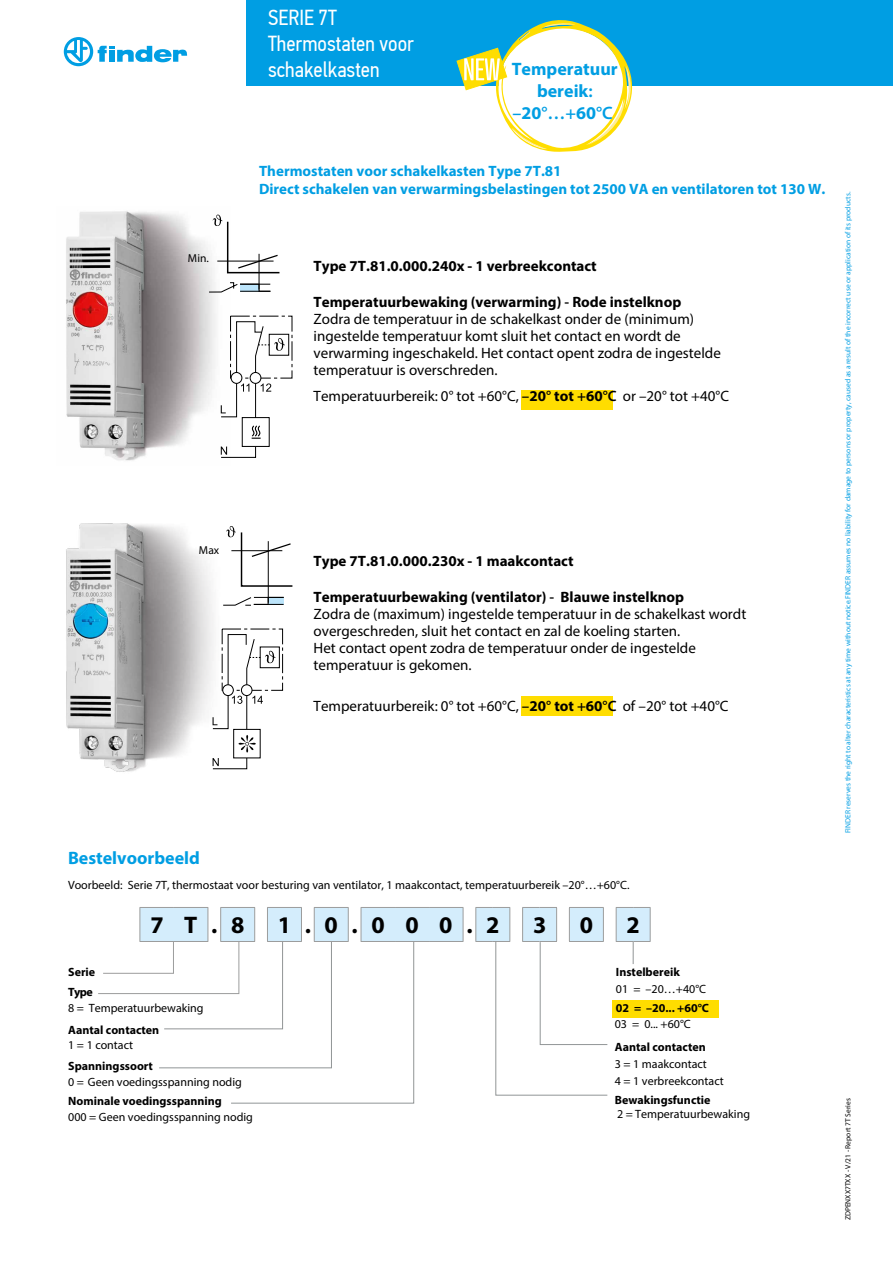
<style>
.page{position:relative;width:893px;height:1263px;background:#fff}
.page>*{position:absolute;margin:0;border:0;box-sizing:border-box;transform-origin:0 0}
.t1{font:700 24px "Myriad Pro";color:#000}
.t2{font:21.75px/26.1px "PF Din Text Cond Pro";color:#fff}
.t3{font:700 18px/21.6px "Myriad Pro";color:#009ee3;text-align:center}
.t4{font:15px/17px "Myriad Pro";color:#000}
.t5{font:700 15px/18px "Myriad Pro";color:#009ee3}
.t6{font:700 15px "Myriad Pro";color:#000}
.t7{font:12px/16.8px "Myriad Pro";color:#000}
.t8{font:700 12px/20.4px "Myriad Pro";color:#000}
.t9{font:11.55px "Myriad Pro";letter-spacing:.005em;color:#000}
.t10{font:7.5px "Myriad Pro";color:#009ee3}
.t11{font:7.5px "Myriad Pro";color:#000}
.s1{font-weight:600}
.s2{font-weight:700}
</style>
<div class="page">
<div style="left:521px;top:696px;width:91px;height:19px;background:#fd0"></div>
<img style="left:66px;top:523px;width:163px;height:249px">
<div style="left:222px;top:629px;width:61px;height:62px;border:1px dashed #000"></div>
<div style="left:260px;top:646px;width:20px;height:22px;border:1px solid #000"></div>
<hr style="left:268px;top:541px;width:1px;height:62px;background:#000">
<svg style="left:222px;top:596px;width:62px;height:10px"></svg>
<svg style="left:213px;top:634px;width:62px;height:135px"></svg>
<svg style="left:226px;top:526px;width:66px;height:61px"></svg>
<img style="left:66px;top:211px;width:153px;height:250px">
<div style="left:269px;top:334px;width:20px;height:22px;border:1px solid #000"></div>
<hr style="left:259px;top:254px;width:1px;height:35px;background:#000">
<svg style="left:209px;top:282px;width:62px;height:11px"></svg>
<svg style="left:213px;top:215px;width:67px;height:59px"></svg>
<hr style="left:217px;top:261px;width:57px;height:1px;background:#000">
<svg style="left:220px;top:321px;width:65px;height:137px"></svg>
<div style="left:247px;top:0;width:646px;height:85px;background:#009ee3"></div>
<svg style="left:64px;top:37px;width:123px;height:29px"></svg>
<div style="left:612px;top:1000px;width:106px;height:17px;background:#fd0"></div>
<svg style="left:98px;top:907px;width:553px;height:196px"></svg>
<svg style="left:457px;top:20px;width:175px;height:132px"></svg>
<div style="left:521px;top:390px;width:91px;height:19px;background:#fd0"></div>
<h2 class="t2" style="left:268px;top:5px;width:147px">SERIE T7<br>Thermostaten voor schakelkasten</h2>
<p class="t3" style="left:512px;top:58px;width:107px">Temperatuur bereik<span class="s1">: –</span>20<span class="s1">°…+</span>60<span class="s1">°C</span></p>
<p class="t9" style="left:188px;top:251px;width:22px">Min.</p>
<p class="t5" style="left:259px;top:162px;width:568px">Thermostaten voor schakelkasten Type T7 .81<br>Direct schakelen van verwarmingsbelastingen tot 2500 VA en ventilatoren tot 130 W.</p>
<p class="t6" style="left:314px;top:256px;width:285px">Type T7 .81.0.000.240 1-x verbreekcontact</p>
<p class="t4" style="left:314px;top:294px;width:409px"><span class="s2">Temperatuurbewaking (verwarming</span> <span class="s1">-</span><span class="s2">) Rode instelknop </span>Zodra de temperatuur in de schakelkast onder de (minimum( ingestelde temperatuur komt sluit het contact en wordt de verwarming ingeschakeld. Het contact opent zodra de ingestelde temperatuur is overschreden.</p>
<p class="t4" style="left:314px;top:388px;width:417px">Temperatuurbereik: 0° tot +60° <span class="s1">–</span>,C <span class="s2">20</span><span class="s1">°</span> <span class="s2">tot</span> <span class="s1">+</span><span class="s2">60</span><span class="s1">°C</span> or –20° tot +40°C</p>
<p class="t9" style="left:199px;top:543px;width:22px">Max</p>
<p class="t6" style="left:314px;top:551px;width:261px">Type T7 .81.0.000.230 1-x maakcontact</p>
<p class="t4" style="left:314px;top:588px;width:434px"><span class="s2">Temperatuurbewaking (ventilator</span> <span class="s1">-</span><span class="s2">) Blauwe instelknop<br></span>Zodra de (maximum) ingestelde temperatuur in de schakelkast wordt overgeschreden, sluit het contact en zal de koeling starten.<br>Het contact opent zodra de temperatuur onder de ingestelde temperatuur is gekomen.</p>
<p class="t4" style="left:314px;top:697px;width:416px">Temperatuurbereik: 0° tot +60° <span class="s1">–</span>,C <span class="s2">20</span><span class="s1">°</span> <span class="s2">tot</span> <span class="s1">+</span><span class="s2">60</span><span class="s1">°C</span> of –20° tot +40°C</p>
<p class="t3" style="left:68px;top:847px;width:133px">Bestelvoorbeeld</p>
<p class="t7" style="left:68px;top:876px;width:563px">Voorbeeld: Serie ,T7 thermostaat voor besturing van ventilator 1, maakcontact, temperatuurbereik –20°…+60° .C</p>
<h1 class="t1" style="left:627px;top:910px;width:15px">2</h1>
<h1 class="t1" style="left:184px;top:910px;width:15px">T</h1>
<h1 class="t1" style="left:231px;top:910px;width:15px">8</h1>
<h1 class="t1" style="left:325px;top:910px;width:15px">0</h1>
<h1 class="t1" style="left:372px;top:910px;width:15px">0</h1>
<h1 class="t1" style="left:405px;top:910px;width:15px">0</h1>
<h1 class="t1" style="left:439px;top:910px;width:15px">0</h1>
<h1 class="t1" style="left:486px;top:910px;width:15px">2</h1>
<h1 class="t1" style="left:533px;top:910px;width:15px">3</h1>
<h1 class="t1" style="left:580px;top:910px;width:15px">0</h1>
<h1 class="t1" style="left:150px;top:910px;width:15px">7</h1>
<h1 class="t1" style="left:278px;top:910px;width:15px">1</h1>
<h1 class="t1" style="left:211px;top:910px;width:8px">.</h1>
<h1 class="t1" style="left:305px;top:910px;width:8px">.</h1>
<h1 class="t1" style="left:351px;top:910px;width:8px">.</h1>
<h1 class="t1" style="left:466px;top:910px;width:8px">.</h1>
<p class="t8" style="left:68px;top:961px;width:28px">Serie<br>Type</p>
<p class="t7" style="left:68px;top:999px;width:137px">8 = Temperatuurbewaking</p>
<p class="t8" style="left:68px;top:1019px;width:92px">Aantal contacten</p>
<p class="t7" style="left:68px;top:1037px;width:66px">1 = 1 contact</p>
<p class="t8" style="left:68px;top:1055px;width:86px">Spanningssoort</p>
<p class="t7" style="left:68px;top:1074px;width:175px">0 = Geen voedingsspanning nodig</p>
<p class="t8" style="left:68px;top:1090px;width:155px">Nominale voedingsspanning</p>
<p class="t7" style="left:68px;top:1108px;width:186px">000 = Geen voedingsspanning nodig</p>
<p class="t8" style="left:616px;top:961px;width:65px">Instelbereik</p>
<p class="t7" style="left:616px;top:980px;width:92px">01 = –20…+40°C</p>
<p class="t8" style="left:616px;top:997px;width:95px">02 = –20... +60°C</p>
<p class="t7" style="left:615px;top:1015px;width:78px">03 = 0... +60°C</p>
<p class="t8" style="left:615px;top:1036px;width:92px">Aantal contacten</p>
<p class="t7" style="left:615px;top:1055px;width:110px">3 = 1 maakcontact<br>4 = 1 verbreekcontact</p>
<p class="t8" style="left:615px;top:1089px;width:97px">Bewakingsfunctie</p>
<p class="t7" style="left:617px;top:1105px;width:134px">2 = Temperatuurbewaking</p>
<p class="t10" style="left:843px;top:833px;width:643px;rotate:-90deg">FINDER reserves the right to alter characteristics at any time without notice.FINDER assumes no liability for damage to persons or property, caused as a result of the incorrect use or application of its products.</p>
<p class="t11" style="left:843px;top:1220px;width:124px;rotate:-90deg">ZDPENXX7TXX V- /21 - Report T7 Series</p>
</div>
